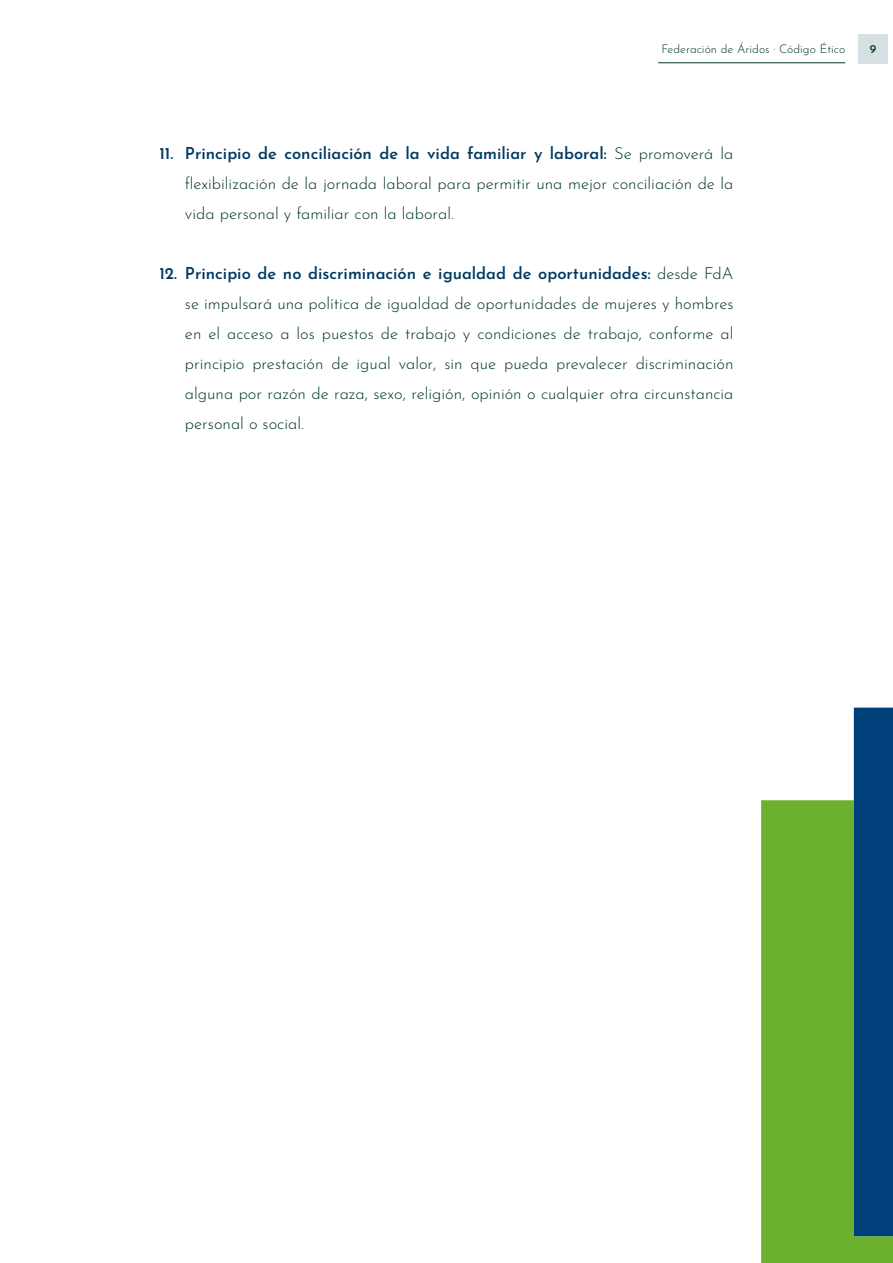
<style>
.page{position:relative;width:893px;height:1263px;background:#fff}
.page>*{position:absolute;margin:0;border:0;box-sizing:border-box;transform-origin:0 0}
.t1{font:300 16.5px/30px "Josefin Sans";color:#00371b;text-align:justify}
.t2{font:300 12px "Josefin Sans";color:#00371b}
.t3{font:500 12px "Josefin Sans";color:#00371b}
.s1{font-weight:600;color:#003b62}
</style>
<div class="page">
<div style="left:761px;top:800px;width:132px;height:463px;background:#6bb02e"></div>
<div style="left:854px;top:708px;width:39px;height:528px;background:#00407a"></div>
<hr style="left:658px;top:62px;width:187px;height:1px;background:#00371b">
<div style="left:858px;top:34px;width:30px;height:30px;background:#d6dfe2"></div>
<p class="t2" style="left:661px;top:40px;width:185px">Federación de Áridos · Código Ético</p>
<p class="t3" style="left:870px;top:39px;width:8px">9</p>
<p class="t1" style="left:185px;top:137px;width:550px;text-indent:-26px"><span class="s1">11. Principio de conciliación de la vida familiar y laboral:</span> Se promoverá la flexibilización de la jornada laboral para permitir una mejor conciliación de la vida personal y familiar con la laboral.</p>
<p class="t1" style="left:185px;top:257px;width:550px;text-indent:-26px"><span class="s1">12. Principio de no discriminación e igualdad de oportunidades:</span> desde FdA se impulsará una política de igualdad de oportunidades de mujeres y hombres en el acceso a los puestos de trabajo y condiciones de trabajo, conforme al principio prestación de igual valor, sin que pueda prevalecer discriminación alguna por razón de raza, sexo, religión, opinión o cualquier otra circunstancia personal o social.</p>
</div>
